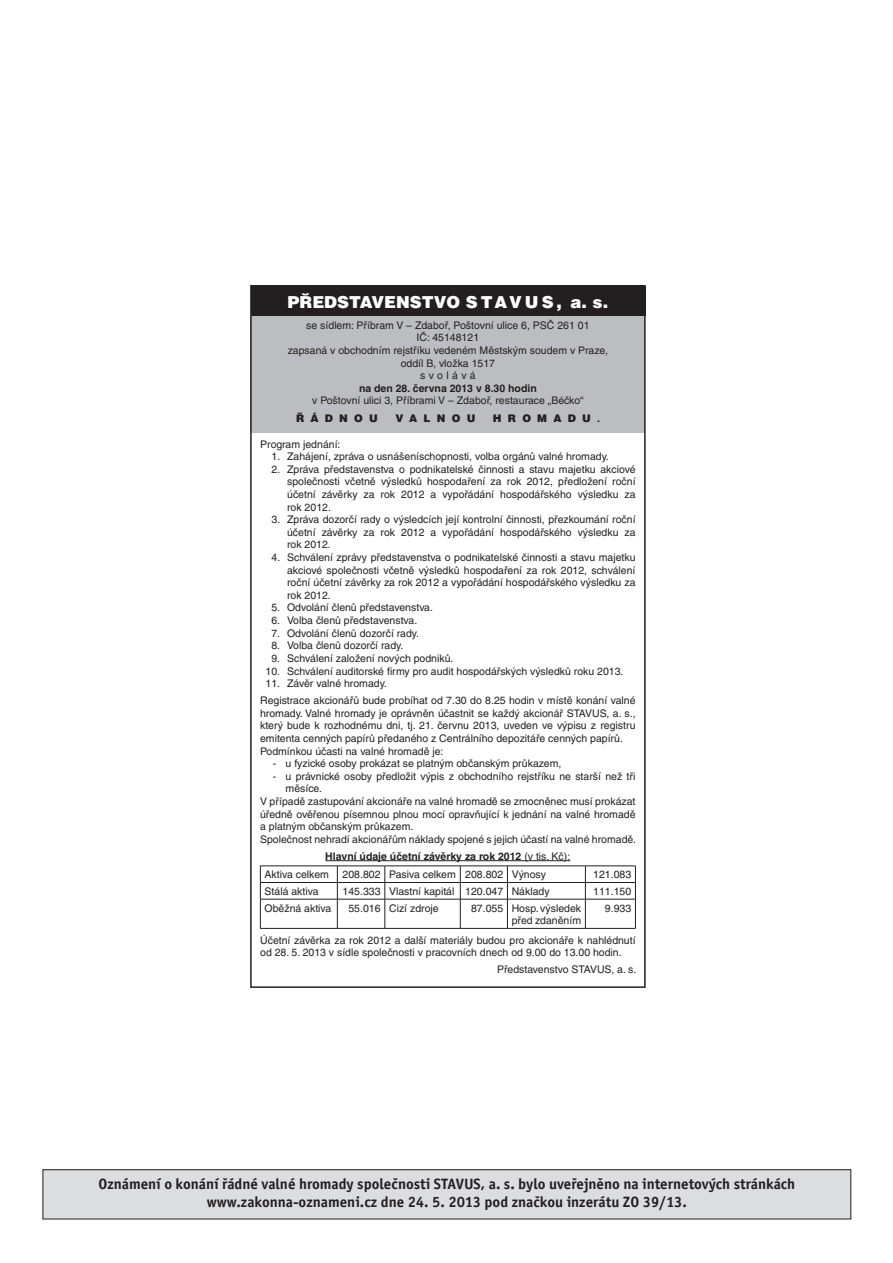
<style>
.page{position:relative;width:893px;height:1263px;background:#fff}
.page>*{position:absolute;margin:0;border:0;box-sizing:border-box;transform-origin:0 0}
.t1{font:900 16.5px "Helvetica CE";color:#fff}
.t2{font:700 15px/18px "Officina Sans ITC";color:#231f20;text-align:center}
.t3{font:10.5px/12.6px "Helvetica CE";color:#231f20;text-align:justify}
.t4{font:700 10.5px/18.6px "Helvetica CE";color:#231f20}
.t5{font:900 10.5px "Helvetica CE";letter-spacing:.595em;color:#231f20}
.s1{font-weight:700}
.s2{font-weight:400}
</style>
<div class="page">
<div style="left:251px;top:286px;width:395px;height:30px;background:#231f20"></div>
<div style="left:251px;top:316px;width:394px;height:116px;background:#bcbdc0"></div>
<hr style="left:325px;top:860px;width:245px;height:1px;background:#231f20">
<svg style="left:337px;top:866px;width:1px;height:62px"></svg>
<svg style="left:384px;top:866px;width:1px;height:62px"></svg>
<svg style="left:460px;top:866px;width:1px;height:62px"></svg>
<svg style="left:507px;top:866px;width:1px;height:62px"></svg>
<svg style="left:585px;top:866px;width:1px;height:62px"></svg>
<hr style="left:260px;top:865px;width:77px;height:1px;background:#231f20">
<hr style="left:337px;top:865px;width:48px;height:1px;background:#231f20">
<hr style="left:385px;top:865px;width:75px;height:1px;background:#231f20">
<hr style="left:460px;top:865px;width:47px;height:1px;background:#231f20">
<hr style="left:507px;top:865px;width:78px;height:1px;background:#231f20">
<hr style="left:585px;top:865px;width:51px;height:1px;background:#231f20">
<hr style="left:260px;top:882px;width:77px;height:1px;background:#231f20">
<hr style="left:337px;top:882px;width:48px;height:1px;background:#231f20">
<hr style="left:385px;top:882px;width:75px;height:1px;background:#231f20">
<hr style="left:460px;top:882px;width:47px;height:1px;background:#231f20">
<hr style="left:507px;top:882px;width:78px;height:1px;background:#231f20">
<hr style="left:585px;top:882px;width:51px;height:1px;background:#231f20">
<hr style="left:260px;top:899px;width:77px;height:1px;background:#231f20">
<svg style="left:260px;top:866px;width:1px;height:62px"></svg>
<hr style="left:337px;top:899px;width:48px;height:1px;background:#231f20">
<hr style="left:385px;top:899px;width:75px;height:1px;background:#231f20">
<hr style="left:460px;top:899px;width:47px;height:1px;background:#231f20">
<hr style="left:507px;top:899px;width:78px;height:1px;background:#231f20">
<hr style="left:585px;top:899px;width:51px;height:1px;background:#231f20">
<svg style="left:635px;top:866px;width:1px;height:62px"></svg>
<hr style="left:260px;top:928px;width:77px;height:1px;background:#231f20">
<hr style="left:337px;top:928px;width:48px;height:1px;background:#231f20">
<hr style="left:385px;top:928px;width:75px;height:1px;background:#231f20">
<hr style="left:460px;top:928px;width:47px;height:1px;background:#231f20">
<hr style="left:507px;top:928px;width:78px;height:1px;background:#231f20">
<hr style="left:585px;top:928px;width:51px;height:1px;background:#231f20">
<div style="left:250px;top:285px;width:396px;height:703px;border:2px solid #231f20"></div>
<div style="left:43px;top:1170px;width:808px;height:49px;background:#dcdddf"></div>
<div style="left:43px;top:1169px;width:808px;height:50px;border:1px solid #231f20"></div>
<h1 class="t1" style="left:288px;top:292px;width:322px">PŘEDSTAVENSTVO S TAV U S , a. s.</h1>
<p class="t3" style="left:288px;top:319px;width:322px;text-align:center">se sídlem: Příbram V – Zdaboř, Poštovní ulice 6, PSČ 261 01<br>IČ: 45148121<br>zapsaná v obchodním rejstříku vedeném Městským soudem v Praze, oddíl B, vložka 1517<br>svolává</p>
<p class="t4" style="left:359px;top:379px;width:179px">na den 28. června 2013 v 8.30 hodin</p>
<p class="t3" style="left:312px;top:394px;width:273px">v Poštovní ulici 3, Příbrami V – Zdaboř, restaurace „Béčko“</p>
<p class="t5" style="left:296px;top:413px;width:83px">ŘÁDNOU</p>
<p class="t5" style="left:395px;top:413px;width:81px">VALNOU</p>
<p class="t5" style="left:493px;top:413px;width:109px">HROMADU<span class="s1">.</span></p>
<p class="t3" style="left:260px;top:438px;width:82px">Program jednání:</p>
<p class="t3" style="left:272px;top:450px;width:339px">1. Zahájení, zpráva o usnášeníschopnosti, volba orgánů valné hromady.</p>
<p class="t3" style="left:287px;top:463px;width:350px;text-indent:-16px">2. Zpráva představenstva o podnikatelské činnosti a stavu majetku akciové společnosti včetně výsledků hospodaření za rok 2012, předložení roční účetní závěrky za rok 2012 a vypořádání hospodářského výsledku za rok 2012.</p>
<p class="t3" style="left:287px;top:513px;width:350px;text-indent:-16px">3. Zpráva dozorčí rady o výsledcích její kontrolní činnosti, přezkoumání roční účetní závěrky za rok 2012 a vypořádání hospodářského výsledku za rok 2012.</p>
<p class="t3" style="left:287px;top:551px;width:350px;text-indent:-16px">4. Schválení zprávy představenstva o podnikatelské činnosti a stavu majetku akciové společnosti včetně výsledků hospodaření za rok 2012, schválení roční účetní závěrky za rok 2012 a vypořádání hospodářského výsledku za rok 2012.</p>
<p class="t3" style="left:271px;top:601px;width:163px">5. Odvolání členů představenstva.</p>
<p class="t3" style="left:271px;top:614px;width:147px">6. Volba členů představenstva.</p>
<p class="t3" style="left:271px;top:627px;width:149px">7. Odvolání členů dozorčí rady.</p>
<p class="t3" style="left:271px;top:639px;width:133px">8. Volba členů dozorčí rady.</p>
<p class="t3" style="left:271px;top:652px;width:183px">9. Schválení založení nových podniků.</p>
<p class="t3" style="left:266px;top:664px;width:359px">10. Schválení auditorské firmy pro audit hospodářských výsledků roku 2013.</p>
<p class="t3" style="left:260px;top:675px;width:377px;line-height:17.1px;text-indent:6px">11. Závěr valné hromady.<br>Registrace akcionářů bude probíhat od 7.30 do 8.25 hodin v místě konání valné</p>
<p class="t3" style="left:260px;top:707px;width:377px;text-align:left">hromady. Valné hromady je oprávněn účastnit se každý akcionář STAVUS, a. s., který bude k rozhodnému dni, tj. 21. červnu 2013, uveden ve výpisu z registru emitenta cenných papírů předaného z Centrálního depozitáře cenných papírů.<br>Podmínkou účasti na valné hromadě je:</p>
<p class="t3" style="left:273px;top:757px;width:290px">- u fyzické osoby prokázat se platným občanským průkazem,</p>
<p class="t3" style="left:273px;top:770px;width:364px">- u právnické osoby předložit výpis z obchodního rejstříku ne starší než tři</p>
<p class="t3" style="left:286px;top:782px;width:38px">měsíce.</p>
<p class="t3" style="left:260px;top:795px;width:377px">V případě zastupování akcionáře na valné hromadě se zmocněnec musí prokázat</p>
<p class="t3" style="left:260px;top:808px;width:377px">úředně ověřenou písemnou plnou mocí opravňující k jednání na valné hromadě</p>
<p class="t3" style="left:260px;top:820px;width:155px">a platným občanským průkazem.</p>
<p class="t3" style="left:260px;top:833px;width:378px">Společnost nehradí akcionářům náklady spojené s jejich účastí na valné hromadě.</p>
<p class="t4" style="left:265px;top:847px;width:307px;text-indent:61px">Hlavní údaje účetní závěrky za rok 2012 <span class="s2">(v tis. Kč):<br>Aktiva celkem</span></p>
<p class="t3" style="left:343px;top:868px;width:205px">208.802 Pasiva celkem 208.802 Výnosy</p>
<p class="t3" style="left:593px;top:868px;width:39px">121.083</p>
<p class="t3" style="left:265px;top:885px;width:56px">Stálá aktiva</p>
<p class="t3" style="left:343px;top:885px;width:208px">145.333 Vlastní kapitál 120.047 Náklady</p>
<p class="t3" style="left:593px;top:885px;width:39px">111.150</p>
<p class="t3" style="left:265px;top:901px;width:68px">Oběžná aktiva</p>
<p class="t3" style="left:348px;top:901px;width:92px">55.016 Cizí zdroje</p>
<p class="t3" style="left:471px;top:901px;width:112px;text-align:right">87.055 Hosp. výsledek před zdaněním</p>
<p class="t3" style="left:605px;top:901px;width:28px">9.933</p>
<p class="t3" style="left:260px;top:934px;width:377px">Účetní závěrka za rok 2012 a další materiály budou pro akcionáře k nahlédnutí od 28. 5. 2013 v sídle společnosti v pracovních dnech od 9.00 do 13.00 hodin.</p>
<p class="t3" style="left:497px;top:963px;width:141px">Představenstvo STAVUS, a. s.</p>
<h2 class="t2" style="left:98px;top:1175px;width:698px">Oznámení o konání řádné valné hromady společnosti STAVUS, a. s. bylo uveřejněno na internetových stránkách www.zakonna-oznameni.cz dne 24. 5. 2013 pod značkou inzerátu ZO 39/13.</h2>
</div>
